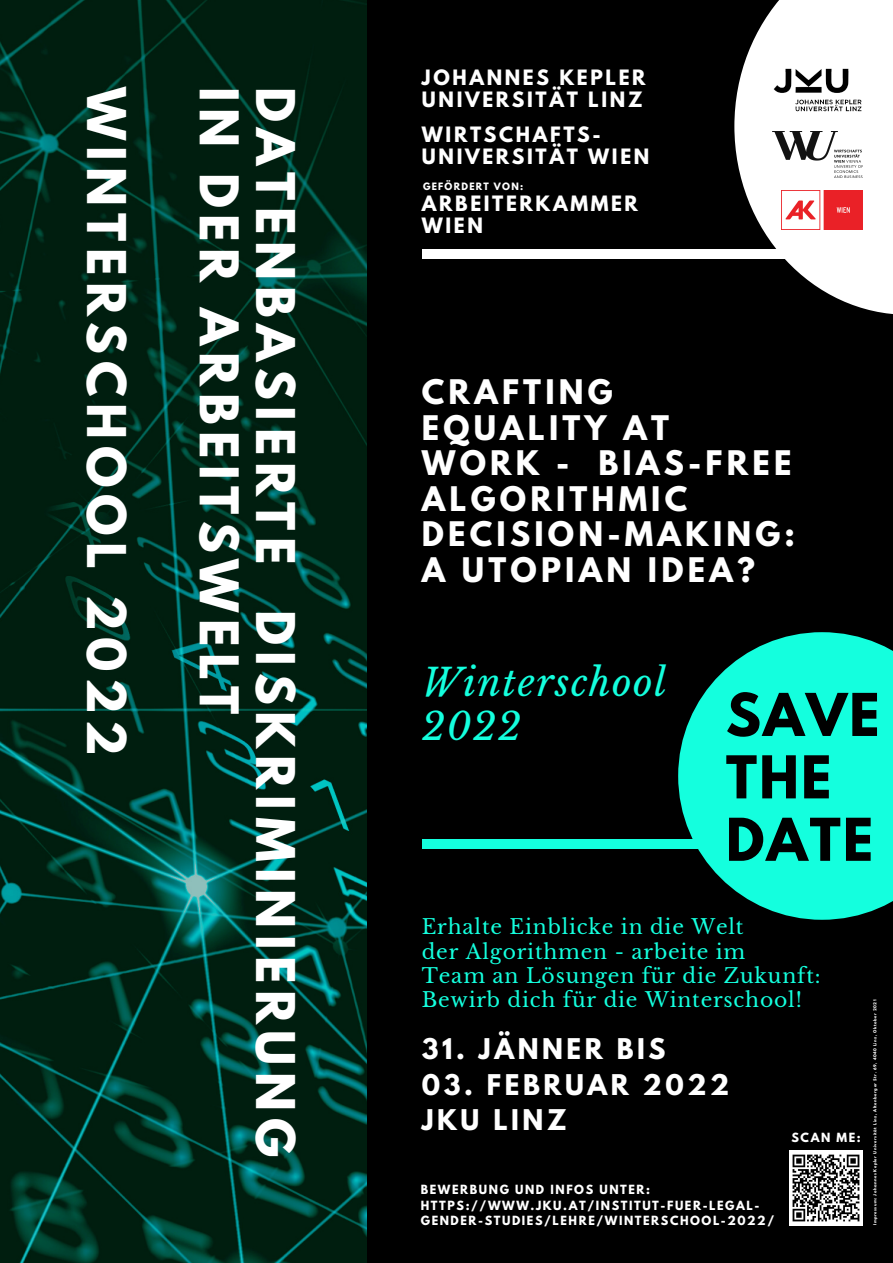
<style>
.page{position:relative;width:893px;height:1263px;background:#000}
.page>*{position:absolute;margin:0;border:0;box-sizing:border-box;transform-origin:0 0}
.t1{font:700 52.28px "League Spartan";letter-spacing:.04em;color:#000}
.t2{font:700 47.25px/56.2px "League Spartan";letter-spacing:.14em;color:#fff}
.t3{font:italic 37.5px "Libre Baskerville";letter-spacing:.04em;color:#14ffde}
.t4{font:700 30px/35.5px "League Spartan";letter-spacing:.14em;color:#fff}
.t5{font:700 25.28px/35.5px "League Spartan";letter-spacing:.14em;color:#fff}
.t6{font:20.33px/24.2px "Libre Baskerville";letter-spacing:.04em;color:#14ffde}
.t7{font:700 18.75px/22px "League Spartan";letter-spacing:.14em;color:#fff}
.t8{font:700 11.25px/15.8px "League Spartan";letter-spacing:.14em;color:#fff}
.t9{font:700 9px "League Spartan";letter-spacing:.14em;color:#fff}
.t10{font:700 3.75px "League Spartan";letter-spacing:.14em;color:#fff}
</style>
<div class="page">
<img style="left:0;top:0;width:367px;height:1263px">
<svg style="left:734px;top:0;width:159px;height:314px;fill:#fff"></svg>
<div style="left:422px;top:249px;width:404px;height:9px;background:#fff"></div>
<div style="left:422px;top:840px;width:382px;height:8px;background:#14ffde"></div>
<img style="left:772px;top:131px;width:91px;height:47px">
<img style="left:772px;top:68px;width:91px;height:45px">
<img style="left:781px;top:190px;width:81px;height:40px">
<svg style="left:678px;top:632px;width:215px;height:288px;fill:#14ffde"></svg>
<img style="left:789px;top:1151px;width:73px;height:74px">
<p class="t2" style="left:128px;top:87px;width:670px;rotate:90deg">WINTERSCHOOL 2022</p>
<p class="t2" style="left:297px;top:87px;width:1072px;rotate:90deg">DATENBASIERTE DISKRIMINIERUNG<br>IN DER ARBEITSWELT</p>
<p class="t7" style="left:422px;top:69px;width:225px">JOHANNES KEPLER<br>UNIVERSITÄT LINZ</p>
<p class="t7" style="left:422px;top:126px;width:180px">WIRTSCHAFTS-</p>
<p class="t7" style="left:422px;top:148px;width:229px">UNIVERSITÄT WIEN</p>
<p class="t7" style="left:422px;top:195px;width:218px">ARBEITERKAMMER</p>
<p class="t7" style="left:422px;top:217px;width:63px">WIEN</p>
<p class="t9" style="left:423px;top:182px;width:102px">GEFÖRDERT VON:</p>
<p class="t4" style="left:422px;top:378px;width:375px">CRAFTING<br>EQUALITY AT<br>WORK - BIAS-FREE<br>ALGORITHMIC<br>DECISION-MAKING:<br>A UTOPIAN IDEA?</p>
<p class="t3" style="left:422px;top:659px;width:246px">Winterschool</p>
<p class="t3" style="left:422px;top:704px;width:101px">2022</p>
<p class="t1" style="left:726px;top:689px;width:155px">SAVE</p>
<p class="t1" style="left:726px;top:751px;width:107px">THE</p>
<p class="t1" style="left:726px;top:814px;width:149px">DATE</p>
<p class="t6" style="left:422px;top:915px;width:323px">Erhalte Einblicke in die Welt</p>
<p class="t6" style="left:422px;top:939px;width:325px">der Algorithmen - arbeite im</p>
<p class="t6" style="left:422px;top:963px;width:400px">Team an Lösungen für die Zukunft:<br>Bewirb dich für die Winterschool!</p>
<p class="t5" style="left:422px;top:1035px;width:245px">31. JÄNNER BIS</p>
<p class="t5" style="left:422px;top:1070px;width:309px">03. FEBRUAR 2022<br>JKU LINZ</p>
<p class="t8" style="left:421px;top:1183px;width:355px">BEWERBUNG UND INFOS UNTER:<br>HTTPS://WWW.JKU.AT/INSTITUT-FUER-LEGAL-<br>GENDER-STUDIES/LEHRE/WINTERSCHOOL-2022/</p>
<p class="t8" style="left:791px;top:1131px;width:71px">SCAN ME:</p>
<p class="t10" style="left:873px;top:1225px;width:227px;rotate:-90deg">Impressum: Johannes Kepler Universität Linz, Altenberger Str. 69, 4040 Linz, Oktober 2021</p>
</div>
